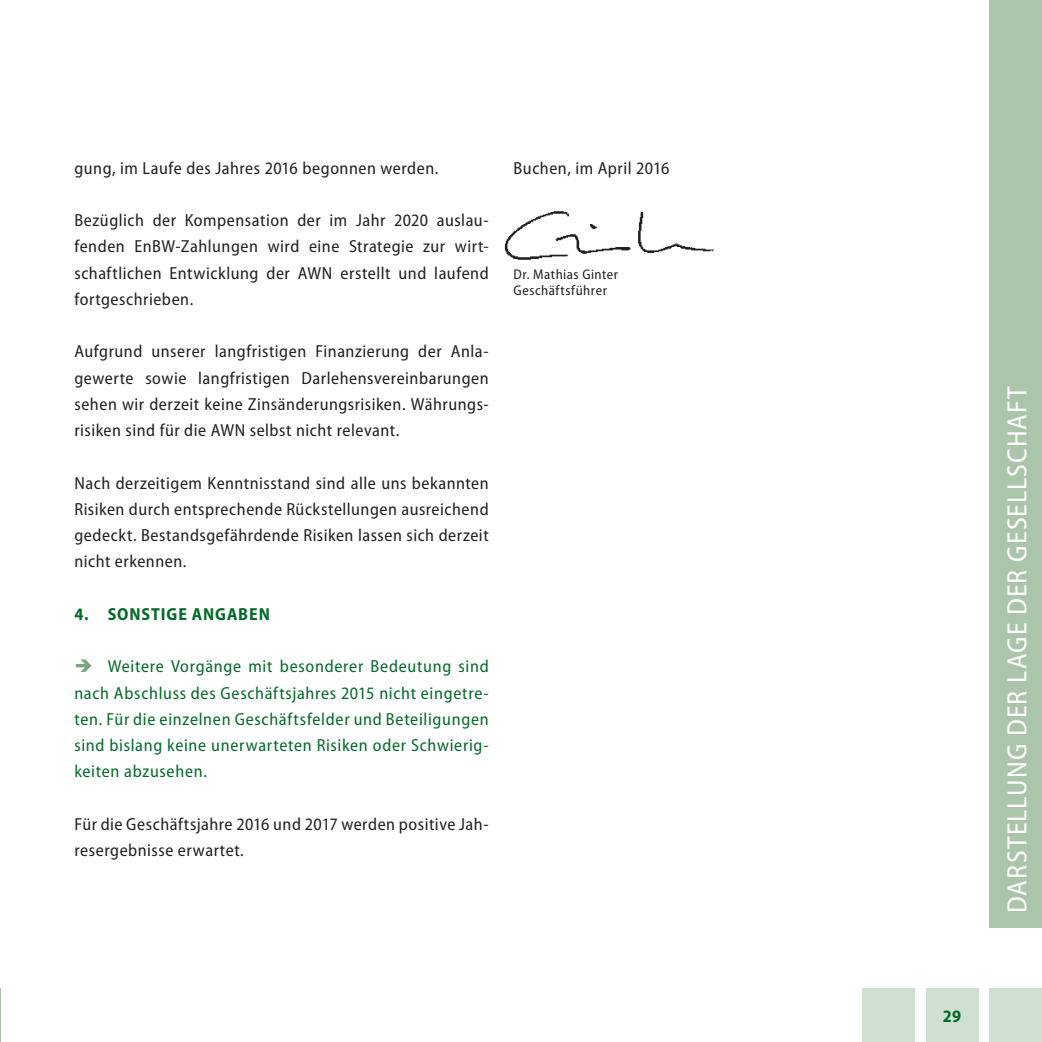
<style>
.page{position:relative;width:1042px;height:1042px;background:#fff}
.page>*{position:absolute;margin:0;border:0;box-sizing:border-box;transform-origin:0 0}
.t1{font:semi-condensed 28px "Myriad Pro";letter-spacing:.04em;color:#fff}
.t2{font:semi-condensed 17.5px/26.2px "Myriad Pro";letter-spacing:.03em;color:#231f20;text-align:justify}
.t3{font:semi-condensed 17.5px/26.2px "Myriad Pro";letter-spacing:.04em;color:#046a29;text-align:justify}
.t4{font:700 semi-condensed 17.5px "Myriad Pro";letter-spacing:.055em;color:#046a29}
.t5{font:semi-condensed 14px/16.8px "Myriad Pro";letter-spacing:.035em;color:#231f20}
.s1{color:#7ba67d}
</style>
<div class="page">
<div style="left:990px;top:0;width:52px;height:928px;background:#aac5a9"></div>
<div style="left:926px;top:988px;width:52px;height:54px;background:#cfdfd0"></div>
<div style="left:863px;top:988px;width:52px;height:54px;background:#cfdfd0"></div>
<div style="left:989px;top:988px;width:53px;height:54px;background:#cfdfd0"></div>
<hr style="left:0;top:988px;width:1px;height:54px;background:#aac5a9">
<img style="left:504px;top:211px;width:210px;height:49px">
<p class="t2" style="left:74px;top:155px;width:365px">gung, im Laufe des Jahres 2016 begonnen werden.</p>
<p class="t2" style="left:74px;top:207px;width:416px">Bezüglich der Kompensation der im Jahr 2020 auslau&shy;fenden EnBW-Zahlungen wird eine Strategie zur wirt&shy;schaftlichen Entwicklung der AWN erstellt und laufend fortgeschrieben.</p>
<p class="t2" style="left:74px;top:339px;width:416px">Aufgrund unserer langfristigen Finanzierung der Anla&shy;gewerte sowie langfristigen Darlehensvereinbarungen sehen wir derzeit keine Zinsänderungsrisiken. Währungs&shy;risiken sind für die AWN selbst nicht relevant.</p>
<p class="t2" style="left:74px;top:470px;width:416px">Nach derzeitigem Kenntnisstand sind alle uns bekannten Risiken durch entsprechende Rückstellungen ausreichend gedeckt. Bestandsgefährdende Risiken lassen sich derzeit nicht erkennen.</p>
<p class="t4" style="left:74px;top:604px;width:197px">4. SONSTIGE ANGABEN</p>
<p class="t3" style="left:74px;top:654px;width:416px"><span class="s1">➔</span> Weitere Vorgänge mit besonderer Bedeutung sind nach Abschluss des Geschäftsjahres 2015 nicht eingetre&shy;ten. Für die einzelnen Geschäftsfelder und Beteiligungen sind bislang keine unerwarteten Risiken oder Schwierig&shy;keiten abzusehen.</p>
<p class="t2" style="left:74px;top:811px;width:416px">Für die Geschäftsjahre 2016 und 2017 werden positive Jah&shy;resergebnisse erwartet.</p>
<p class="t2" style="left:513px;top:155px;width:157px">Buchen, im April 2016</p>
<p class="t5" style="left:513px;top:266px;width:106px">Dr. Mathias Ginter<br>Geschäftsführer</p>
<p class="t4" style="left:942px;top:1006px;width:20px">29</p>
<h1 class="t1" style="left:1002px;top:912px;width:528px;rotate:-90deg">DARSTELLUNG DER LAGE DER GESELLSCHAFT</h1>
</div>
